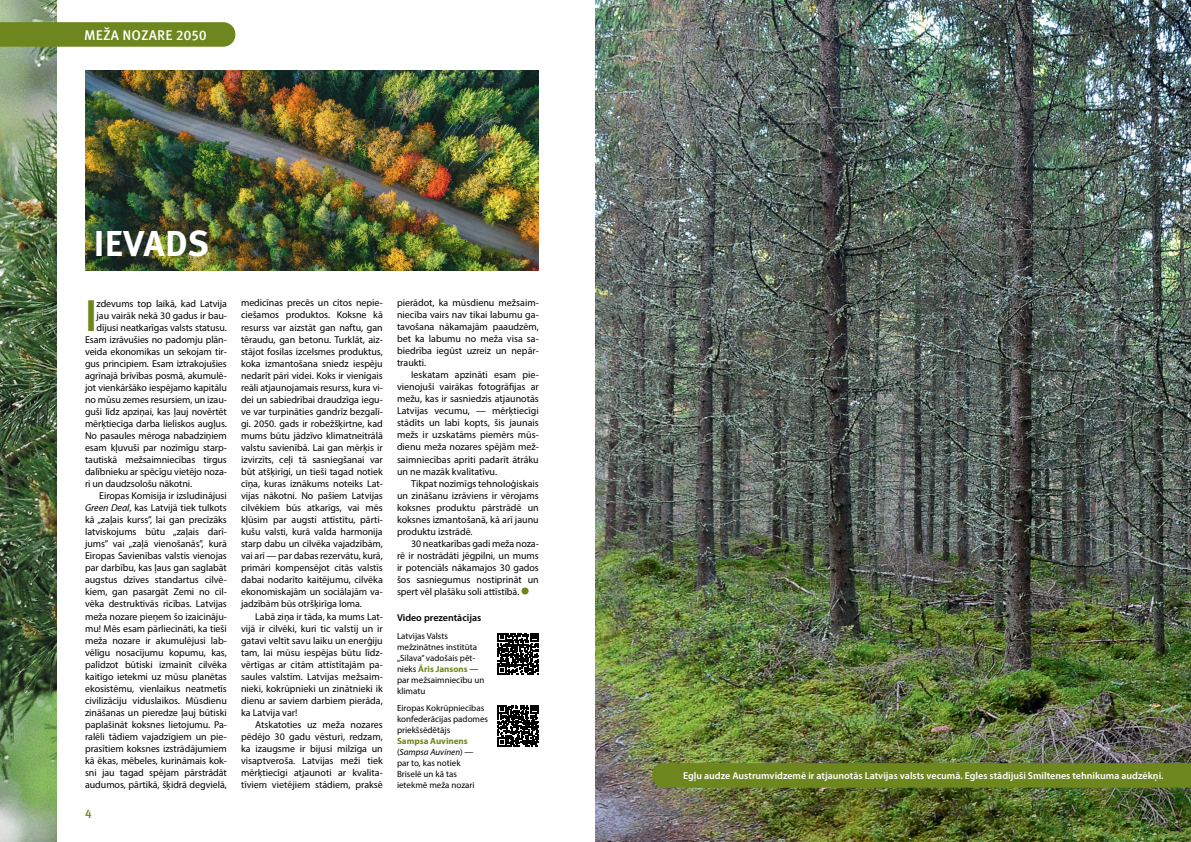
<style>
.page{position:relative;width:1191px;height:842px;background:#fff}
.page>*{position:absolute;margin:0;border:0;box-sizing:border-box;transform-origin:0 0}
.t1{font:600 45.6px "Myriad Pro";color:#6d861d}
.t2{font:700 36px "Meta Pro";letter-spacing:.01em;color:#fff}
.t3{font:500 14px "Meta Pro";letter-spacing:.01em;color:#fff}
.t4{font:500 12px "Meta Pro";color:#6d861d}
.t5{font:10px/12px "Myriad Pro";letter-spacing:-.005em;color:#000;text-align:justify}
.t6{font:600 10px "Myriad Pro";color:#fff}
.t7{font:600 10px "Myriad Pro";color:#000}
.t8{font:9px/11px "Myriad Pro";color:#000}
.s1{font-style:italic}
.s2{font-weight:700;color:#6d861d}
</style>
<div class="page">
<img style="left:0;top:0;width:57px;height:842px">
<svg style="left:0;top:22px;width:235px;height:25px;background:#708922"></svg>
<img style="left:85px;top:71px;width:454px;height:199px">
<div style="left:521px;top:587px;width:7px;height:7px;background:#6d861d;border-radius:50%"></div>
<svg style="left:497px;top:705px;width:42px;height:41px"></svg>
<svg style="left:497px;top:633px;width:42px;height:41px"></svg>
<img style="left:595px;top:0;width:596px;height:842px">
<div style="left:652px;top:763px;width:539px;height:25px;background:#6d861d"></div>
<h3 class="t3" style="left:84px;top:26px;width:124px">MEŽA NOZARE 2050</h3>
<h2 class="t2" style="left:94px;top:221px;width:116px">IEVADS</h2>
<h1 class="t1" style="left:85px;top:286px;width:14px">I</h1>
<p class="t5" style="left:97px;top:297px;width:132px">zdevums top laikā, kad Latvija</p>
<p class="t5" style="left:97px;top:309px;width:132px">jau vairāk nekā 30 gadus ir bau-</p>
<p class="t5" style="left:97px;top:321px;width:132px">dījusi neatkarīgas valsts statusu.</p>
<p class="t5" style="left:85px;top:333px;width:143px">Esam izrāvušies no padomju plān-</p>
<p class="t5" style="left:85px;top:345px;width:143px">veida ekonomikas un sekojam tir-</p>
<p class="t5" style="left:85px;top:357px;width:143px">gus principiem. Esam iztrakojušies</p>
<p class="t5" style="left:85px;top:369px;width:143px">agrīnajā brīvības posmā, akumulē-</p>
<p class="t5" style="left:85px;top:381px;width:143px">jot vienkāršāko iespējamo kapitālu</p>
<p class="t5" style="left:85px;top:393px;width:143px">no mūsu zemes resursiem, un izau-</p>
<p class="t5" style="left:85px;top:405px;width:143px">guši līdz apziņai, kas ļauj novērtēt</p>
<p class="t5" style="left:85px;top:417px;width:143px">mērķtiecīga darba lieliskos augļus.</p>
<p class="t5" style="left:85px;top:429px;width:143px">No pasaules mēroga nabadziņiem</p>
<p class="t5" style="left:85px;top:441px;width:143px">esam kļuvuši par nozīmīgu starp-</p>
<p class="t5" style="left:85px;top:453px;width:143px">tautiskā mežsaimniecības tirgus</p>
<p class="t5" style="left:85px;top:465px;width:143px">dalībnieku ar spēcīgu vietējo noza-</p>
<p class="t5" style="left:85px;top:477px;width:109px">ri un daudzsološu nākotni.</p>
<p class="t5" style="left:99px;top:490px;width:129px">Eiropas Komisija ir izsludinājusi</p>
<p class="t5" style="left:85px;top:502px;width:143px"><span class="s1">Green Deal</span>, kas Latvijā tiek tulkots</p>
<p class="t5" style="left:85px;top:514px;width:143px">kā „zaļais kurss”, lai gan precīzāks</p>
<p class="t5" style="left:85px;top:526px;width:143px">latviskojums būtu „zaļais darī-</p>
<p class="t5" style="left:85px;top:538px;width:143px">jums” vai „zaļā vienošanās”, kurā</p>
<p class="t5" style="left:85px;top:550px;width:143px">Eiropas Savienības valstis vienojas</p>
<p class="t5" style="left:85px;top:562px;width:143px">par darbību, kas ļaus gan saglabāt</p>
<p class="t5" style="left:85px;top:574px;width:143px">augstus dzīves standartus cilvē-</p>
<p class="t5" style="left:85px;top:586px;width:143px">kiem, gan pasargāt Zemi no cil-</p>
<p class="t5" style="left:85px;top:598px;width:143px">vēka destruktīvās rīcības. Latvijas</p>
<p class="t5" style="left:85px;top:610px;width:143px">meža nozare pieņem šo izaicināju-</p>
<p class="t5" style="left:85px;top:622px;width:143px">mu! Mēs esam pārliecināti, ka tieši</p>
<p class="t5" style="left:85px;top:634px;width:143px">meža nozare ir akumulējusi lab-</p>
<p class="t5" style="left:85px;top:646px;width:143px">vēlīgu nosacījumu kopumu, kas,</p>
<p class="t5" style="left:85px;top:658px;width:143px">palīdzot būtiski izmainīt cilvēka</p>
<p class="t5" style="left:85px;top:670px;width:143px">kaitīgo ietekmi uz mūsu planētas</p>
<p class="t5" style="left:85px;top:682px;width:143px">ekosistēmu, vienlaikus neatmetīs</p>
<p class="t5" style="left:85px;top:694px;width:143px">civilizāciju viduslaikos. Mūsdienu</p>
<p class="t5" style="left:85px;top:706px;width:143px">zināšanas un pieredze ļauj būtiski</p>
<p class="t5" style="left:85px;top:718px;width:143px">paplašināt koksnes lietojumu. Pa-</p>
<p class="t5" style="left:85px;top:730px;width:143px">ralēli tādiem vajadzīgiem un pie-</p>
<p class="t5" style="left:85px;top:742px;width:143px">prasītiem koksnes izstrādājumiem</p>
<p class="t5" style="left:85px;top:754px;width:143px">kā ēkas, mēbeles, kurināmais kok-</p>
<p class="t5" style="left:85px;top:766px;width:143px">sni jau tagad spējam pārstrādāt</p>
<p class="t5" style="left:85px;top:778px;width:143px">audumos, pārtikā, šķidrā degvielā,</p>
<p class="t4" style="left:85px;top:804px;width:8px">4</p>
<p class="t5" style="left:241px;top:297px;width:143px">medicīnas precēs un citos nepie&shy;ciešamos produktos. Koksne kā resurss var aizstāt gan naftu, gan tēraudu, gan betonu. Turklāt, aiz&shy;stājot fosilas izcelsmes produktus, koka izmantošana sniedz iespēju nedarīt pāri videi. Koks ir vienīgais reāli atjaunojamais resurss, kura vi&shy;dei un sabiedrībai draudzīga iegu&shy;ve var turpināties gandrīz bezgalī&shy;gi. 2050. gads ir robežšķirtne, kad mums būtu jādzīvo klimatneitrālā valstu savienībā. Lai gan mērķis ir izvirzīts, ceļi tā sasniegšanai var būt atšķirīgi, un tieši tagad notiek cīņa, kuras iznākums noteiks Lat&shy;vijas nākotni. No pašiem Latvijas cilvēkiem būs atkarīgs, vai mēs kļūsim par augsti attīstītu, pārti&shy;kušu valsti, kurā valda harmonija starp dabu un cilvēka vajadzībām, vai arī — par dabas rezervātu, kurā, primāri kompensējot citās valstīs dabai nodarīto kaitējumu, cilvēka ekonomiskajām un sociālajām va&shy;jadzībām būs otršķirīga loma.</p>
<p class="t5" style="left:241px;top:610px;width:143px;text-indent:14px">Labā ziņa ir tāda, ka mums Lat&shy;vijā ir cilvēki, kuri tic valstij un ir gatavi veltīt savu laiku un enerģiju tam, lai mūsu iespējas būtu līdz&shy;vērtīgas ar citām attīstītajām pa&shy;saules valstīm. Latvijas mežsaim&shy;nieki, kokrūpnieki un zinātnieki ik dienu ar saviem darbiem pierāda, ka Latvija var!</p>
<p class="t5" style="left:241px;top:718px;width:143px;text-indent:14px">Atskatoties uz meža nozares pēdējo 30 gadu vēsturi, redzam, ka izaugsme ir bijusi milzīga un visaptveroša. Latvijas meži tiek mērķtiecīgi atjaunoti ar kvalita&shy;tīviem vietējiem stādiem, praksē</p>
<p class="t5" style="left:397px;top:297px;width:143px">pierādot, ka mūsdienu mežsaim&shy;niecība vairs nav tikai labumu ga&shy;tavošana nākamajām paaudzēm, bet ka labumu no meža visa sa&shy;biedrība iegūst uzreiz un nepār&shy;traukti.</p>
<p class="t5" style="left:397px;top:369px;width:143px;text-indent:14px">Ieskatam apzināti esam pie&shy;vienojuši vairākas fotogrāfijas ar mežu, kas ir sasniedzis atjaunotās Latvijas vecumu, — mērķtiecīgi stādīts un labi kopts, šis jaunais mežs ir uzskatāms piemērs mūs&shy;dienu meža nozares spējām mež&shy;saimniecības apriti padarīt ātrāku un ne mazāk kvalitatīvu.</p>
<p class="t5" style="left:397px;top:477px;width:143px;text-indent:14px">Tikpat nozīmīgs tehnoloģiskais un zināšanu izrāviens ir vērojams koksnes produktu pārstrādē un koksnes izmantošanā, kā arī jaunu produktu izstrādē.</p>
<p class="t5" style="left:397px;top:537px;width:143px;text-indent:14px">30 neatkarības gadi meža noza&shy;rē ir nostrādāti jēgpilni, un mums ir potenciāls nākamajos 30 gados šos sasniegumus nostiprināt un spert vēl plašāku soli attīstībā.</p>
<p class="t7" style="left:397px;top:612px;width:86px">Video prezentācijas</p>
<p class="t8" style="left:397px;top:631px;width:89px">Latvijas Valsts mežzinātnes institūta „Silava” vadošais pēt&shy;nieks <span class="s2">Āris Jansons</span> — par mežsaimniecību un klimatu</p>
<p class="t8" style="left:397px;top:702px;width:93px">Eiropas Kokrūpniecības konfederācijas padomes priekšsēdētājs</p>
<p class="t8" style="left:397px;top:735px;width:79px"><span class="s2">Sampsa Auvinens </span>(<span class="s1">Sampsa Auvinen</span>) — par to, kas notiek<br>Briselē un kā tas ietekmē meža nozari</p>
<p class="t6" style="left:683px;top:770px;width:482px">Egļu audze Austrumvidzemē ir atjaunotās Latvijas valsts vecumā. Egles stādījuši Smiltenes tehnikuma audzēkņi.</p>
</div>
